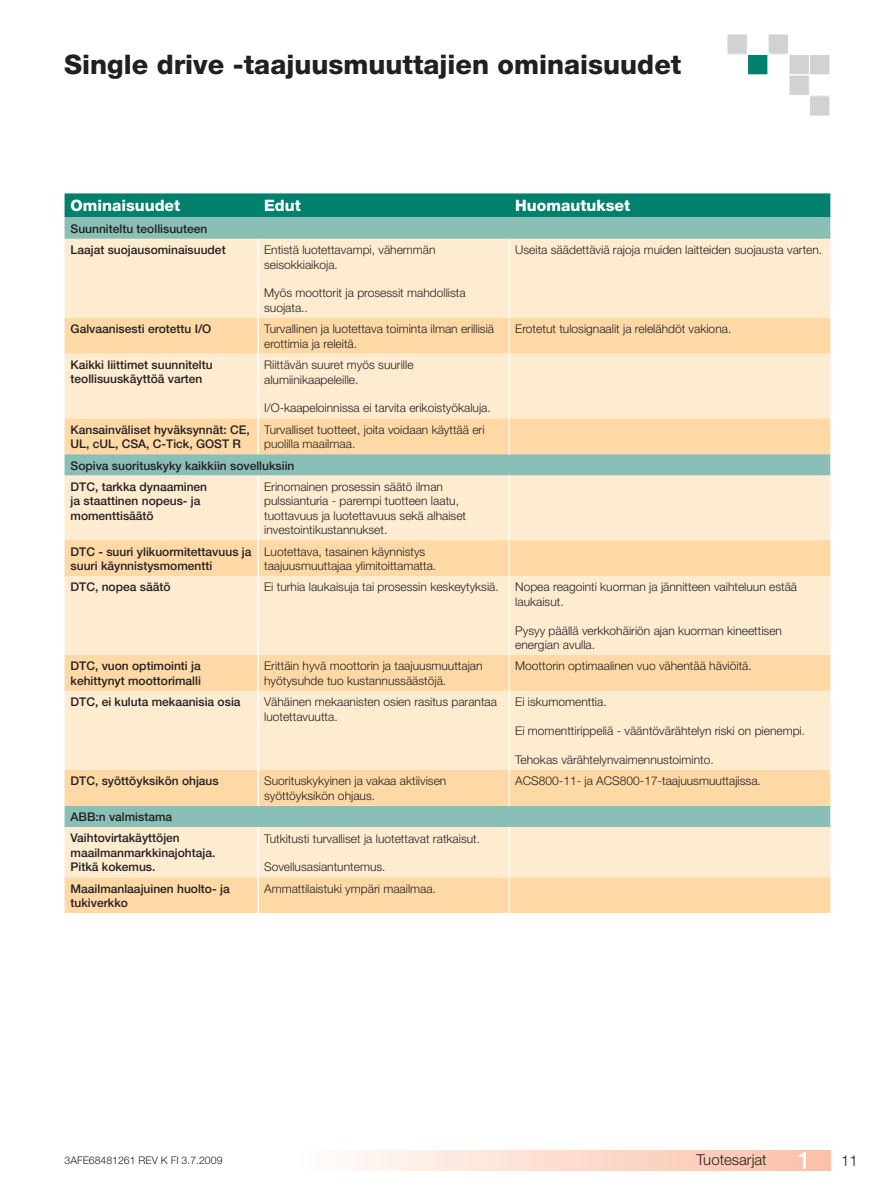
<style>
.page{position:relative;width:894px;height:1189px;background:#fff}
.page>*{position:absolute;margin:0;border:0;box-sizing:border-box;transform-origin:0 0}
.t1{font:800 27px "Helvetica Neue";color:#231f20}
.t2{font:800 15.75px "Helvetica Neue";color:#fff}
.t3{font:300 15px "Helvetica Neue";color:#231f20}
.t4{font:300 12px/14.4px "Helvetica Neue";color:#231f20}
.t5{font:500 12px/14.4px "Helvetica Neue";color:#231f20}
.t6{font:300 10.5px "Helvetica Neue";color:#231f20}
</style>
<div class="page">
<div style="left:726px;top:34px;width:21px;height:20px;background:#d1d2d4"></div>
<div style="left:726px;top:33px;width:21px;height:22px;border:1px solid #fff"></div>
<div style="left:747px;top:54px;width:20px;height:21px;background:#00806d"></div>
<div style="left:746px;top:54px;width:21px;height:21px;border:1px solid #fff"></div>
<div style="left:767px;top:34px;width:21px;height:20px;background:#d1d2d4"></div>
<div style="left:767px;top:33px;width:21px;height:22px;border:1px solid #fff"></div>
<div style="left:788px;top:54px;width:20px;height:21px;background:#d1d2d4"></div>
<div style="left:788px;top:54px;width:21px;height:21px;border:1px solid #fff"></div>
<div style="left:809px;top:54px;width:20px;height:21px;background:#d1d2d4"></div>
<div style="left:808px;top:54px;width:21px;height:21px;border:1px solid #fff"></div>
<div style="left:788px;top:75px;width:20px;height:20px;background:#d1d2d4"></div>
<div style="left:788px;top:75px;width:21px;height:21px;border:1px solid #fff"></div>
<div style="left:809px;top:96px;width:20px;height:20px;background:#d1d2d4"></div>
<div style="left:808px;top:95px;width:21px;height:21px;border:1px solid #fff"></div>
<div style="left:298px;top:1150px;width:531px;height:20px;background:linear-gradient(to right,#fefdfb,#fbbfa7)"></div>
<svg style="left:798px;top:1152px;width:7px;height:17px"></svg>
<div style="left:64px;top:193px;width:766px;height:24px;background:#00806d"></div>
<div style="left:64px;top:217px;width:766px;height:22px;background:#89bfb7"></div>
<div style="left:64px;top:239px;width:766px;height:79px;background:#feecd1"></div>
<svg style="left:64px;top:318px;width:766px;height:595px;background:#f5e2bf"></svg>
<hr style="left:257px;top:239px;width:2px;height:79px;background:#fff">
<hr style="left:508px;top:239px;width:2px;height:79px;background:#fff">
<hr style="left:257px;top:318px;width:2px;height:36px;background:#fff">
<hr style="left:508px;top:318px;width:2px;height:36px;background:#fff">
<hr style="left:257px;top:354px;width:2px;height:64px;background:#fff">
<hr style="left:508px;top:354px;width:2px;height:64px;background:#fff">
<hr style="left:257px;top:418px;width:2px;height:36px;background:#fff">
<hr style="left:508px;top:418px;width:2px;height:36px;background:#fff">
<hr style="left:257px;top:475px;width:2px;height:65px;background:#fff">
<hr style="left:508px;top:475px;width:2px;height:65px;background:#fff">
<hr style="left:257px;top:540px;width:2px;height:36px;background:#fff">
<hr style="left:508px;top:540px;width:2px;height:36px;background:#fff">
<hr style="left:257px;top:576px;width:2px;height:79px;background:#fff">
<hr style="left:508px;top:576px;width:2px;height:79px;background:#fff">
<hr style="left:257px;top:655px;width:2px;height:36px;background:#fff">
<hr style="left:508px;top:655px;width:2px;height:36px;background:#fff">
<hr style="left:257px;top:691px;width:2px;height:79px;background:#fff">
<hr style="left:508px;top:691px;width:2px;height:79px;background:#fff">
<hr style="left:257px;top:770px;width:2px;height:36px;background:#fff">
<hr style="left:508px;top:770px;width:2px;height:36px;background:#fff">
<hr style="left:257px;top:827px;width:2px;height:50px;background:#fff">
<hr style="left:508px;top:827px;width:2px;height:50px;background:#fff">
<hr style="left:257px;top:877px;width:2px;height:36px;background:#fff">
<hr style="left:508px;top:877px;width:2px;height:36px;background:#fff">
<h1 class="t1" style="left:64px;top:54px;width:618px">Single drive -taajuusmuuttajien ominaisuudet</h1>
<h2 class="t2" style="left:70px;top:200px;width:111px">Ominaisuudet</h2>
<h2 class="t2" style="left:264px;top:200px;width:38px">Edut</h2>
<h2 class="t2" style="left:515px;top:200px;width:116px">Huomautukset</h2>
<p class="t5" style="left:70px;top:219px;width:156px;line-height:21.3px">Suunniteltu teollisuuteen<br>Laajat suojausominaisuudet</p>
<p class="t4" style="left:264px;top:244px;width:173px">Entistä luotettavampi, vähemmän seisokkiaikoja.</p>
<p class="t4" style="left:264px;top:287px;width:203px">Myös moottorit ja prosessit mahdollista suojata..</p>
<p class="t4" style="left:515px;top:244px;width:308px">Useita säädettäviä rajoja muiden laitteiden suojausta varten.</p>
<p class="t5" style="left:70px;top:323px;width:142px">Galvaanisesti erotettu I/O</p>
<p class="t4" style="left:264px;top:323px;width:231px">Turvallinen ja luotettava toiminta ilman erillisiä erottimia ja releitä.</p>
<p class="t4" style="left:515px;top:323px;width:217px">Erotetut tulosignaalit ja relelähdöt vakiona.</p>
<p class="t5" style="left:70px;top:359px;width:144px">Kaikki liittimet suunniteltu teollisuuskäyttöä varten</p>
<p class="t4" style="left:264px;top:359px;width:151px">Riittävän suuret myös suurille alumiinikaapeleille.</p>
<p class="t4" style="left:264px;top:402px;width:228px">I/O-kaapeloinnissa ei tarvita erikoistyökaluja.</p>
<p class="t5" style="left:70px;top:423px;width:180px">Kansainväliset hyväksynnät: CE,<br>UL, cUL, CSA, C-Tick, GOST R</p>
<p class="t4" style="left:264px;top:423px;width:222px">Turvalliset tuotteet, joita voidaan käyttää eri puolilla maailmaa.</p>
<p class="t5" style="left:70px;top:456px;width:225px;line-height:21.3px">Sopiva suorituskyky kaikkiin sovelluksiin<br>DTC, tarkka dynaaminen</p>
<p class="t5" style="left:70px;top:495px;width:131px">ja staattinen nopeus- ja momenttisäätö</p>
<p class="t4" style="left:264px;top:481px;width:203px">Erinomainen prosessin säätö ilman pulssianturia - parempi tuotteen laatu, tuottavuus ja luotettavuus sekä alhaiset investointikustannukset.</p>
<p class="t5" style="left:70px;top:545px;width:182px">DTC - suuri ylikuormitettavuus ja suuri käynnistysmomentti</p>
<p class="t4" style="left:264px;top:545px;width:173px">Luotettava, tasainen käynnistys taajuusmuuttajaa ylimitoittamatta.</p>
<p class="t5" style="left:70px;top:581px;width:101px">DTC, nopea säätö</p>
<p class="t4" style="left:264px;top:581px;width:236px">Ei turhia laukaisuja tai prosessin keskeytyksiä.</p>
<p class="t4" style="left:515px;top:581px;width:283px">Nopea reagointi kuorman ja jännitteen vaihteluun estää laukaisut.</p>
<p class="t4" style="left:515px;top:624px;width:268px">Pysyy päällä verkkohäiriön ajan kuorman kineettisen energian avulla.</p>
<p class="t5" style="left:70px;top:660px;width:132px">DTC, vuon optimointi ja kehittynyt moottorimalli</p>
<p class="t4" style="left:264px;top:660px;width:220px">Erittäin hyvä moottorin ja taajuusmuuttajan hyötysuhde tuo kustannussäästöjä.</p>
<p class="t4" style="left:515px;top:660px;width:238px">Moottorin optimaalinen vuo vähentää häviöitä.</p>
<p class="t5" style="left:70px;top:696px;width:171px">DTC, ei kuluta mekaanisia osia</p>
<p class="t4" style="left:264px;top:696px;width:234px">Vähäinen mekaanisten osien rasitus parantaa luotettavuutta.</p>
<p class="t4" style="left:515px;top:696px;width:93px">Ei iskumomenttia.</p>
<p class="t4" style="left:515px;top:725px;width:291px">Ei momenttirippeliä - vääntövärähtelyn riski on pienempi.</p>
<p class="t4" style="left:515px;top:754px;width:200px">Tehokas värähtelynvaimennustoiminto.</p>
<p class="t5" style="left:70px;top:775px;width:150px">DTC, syöttöyksikön ohjaus</p>
<p class="t4" style="left:264px;top:775px;width:184px">Suorituskykyinen ja vakaa aktiivisen syöttöyksikön ohjaus.</p>
<p class="t4" style="left:515px;top:775px;width:247px">ACS800-11- ja ACS800-17-taajuusmuuttajissa.</p>
<p class="t5" style="left:70px;top:807px;width:111px;line-height:21.3px">ABB:n valmistama<br>Vaihtovirtakäyttöjen</p>
<p class="t5" style="left:70px;top:846px;width:146px">maailmanmarkkinajohtaja.<br>Pitkä kokemus.</p>
<p class="t4" style="left:264px;top:832px;width:217px">Tutkitusti turvalliset ja luotettavat ratkaisut.</p>
<p class="t4" style="left:264px;top:861px;width:123px">Sovellusasiantuntemus.</p>
<p class="t5" style="left:70px;top:882px;width:160px">Maailmanlaajuinen huolto- ja tukiverkko</p>
<p class="t4" style="left:264px;top:882px;width:173px">Ammattilaistuki ympäri maailmaa.</p>
<p class="t6" style="left:64px;top:1157px;width:159px">3AFE68481261 REV K FI 3.7.2009</p>
<p class="t3" style="left:696px;top:1154px;width:72px">Tuotesarjat</p>
<p class="t3" style="left:840px;top:1155px;width:18px">11</p>
</div>
